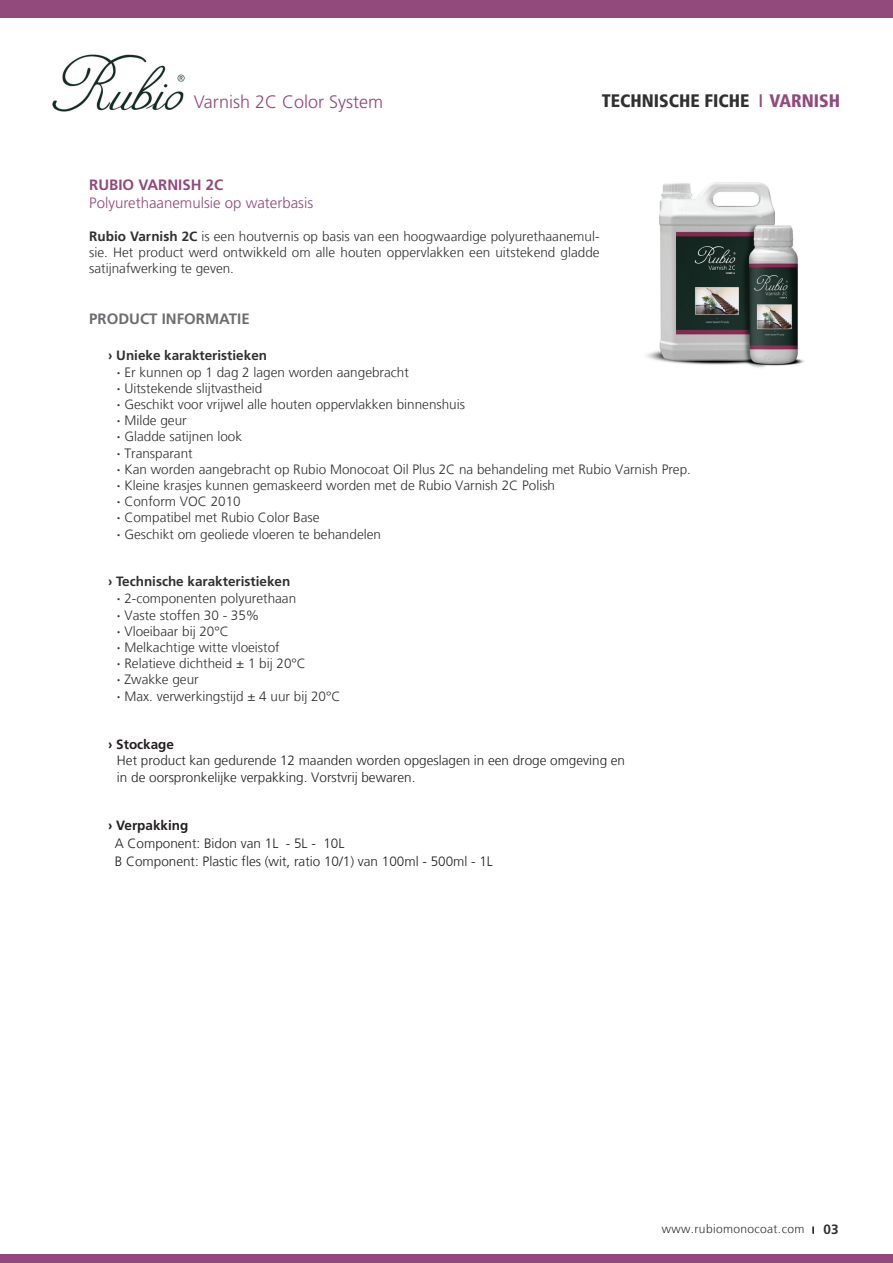
<style>
.page{position:relative;width:893px;height:1263px;background:#fff}
.page>*{position:absolute;margin:0;border:0;box-sizing:border-box;transform-origin:0 0}
.t1{font:900 condensed 18px "Frutiger 77";color:#312f30}
.t2{font:300 18px "Frutiger LT Std";color:#92497c}
.t3{font:300 15px "Frutiger LT Std";color:#92497c}
.t4{font:700 15px "Frutiger LT Std";color:#6c6d70}
.t5{font:700 15px "Frutiger LT Std";color:#92497c}
.t6{font:300 13.5px/16.2px "Frutiger LT";color:#312f30}
.t7{font:300 13.5px/16.2px "Frutiger LT";color:#231f20}
.t8{font:700 13.5px "Frutiger LT Std";color:#312f30}
.t9{font:700 13.5px "Frutiger LT Std";color:#231f20}
.t10{font:300 12px "Frutiger LT";letter-spacing:.03em;color:#312f30}
.s1{color:#92497c}
.s2{font-weight:700}
.s3{font-family:"Frutiger LT Std";font-weight:700}
.s4{font-family:"Frutiger 65";font-weight:700;font-size:9.15px}
.s5{font-family:"Frutiger LT Std";font-weight:700;font-size:13.5px}
</style>
<div class="page">
<div style="left:0;top:0;width:893px;height:18px;background:#92497c"></div>
<div style="left:0;top:1254px;width:893px;height:9px;background:#92497c"></div>
<img style="left:52px;top:54px;width:133px;height:58px">
<img style="left:646px;top:182px;width:159px;height:186px">
<h1 class="t2" style="left:194px;top:92px;width:191px">Varnish 2C Color System</h1>
<h1 class="t1" style="left:602px;top:89px;width:240px">TECHNISCHE FICHE <span class="s1">I VARNISH</span></h1>
<p class="t5" style="left:89px;top:176px;width:135px">RUBIO VARNISH 2C</p>
<p class="t3" style="left:89px;top:195px;width:225px">Polyurethaanemulsie op waterbasis</p>
<p class="t6" style="left:89px;top:228px;width:512px;text-align:justify"><span class="s2">Rubio Varnish 2C</span> is een houtvernis op basis van een hoogwaardige polyurethaanemul&shy;sie. Het product werd ontwikkeld om alle houten oppervlakken een uitstekend gladde satijnafwerking te geven.</p>
<p class="t4" style="left:89px;top:309px;width:162px">PRODUCT INFORMATIE</p>
<p class="t8" style="left:108px;top:347px;width:161px">› Unieke karakteristieken</p>
<p class="t6" style="left:117px;top:364px;width:575px"><span class="s3">∙</span> Er kunnen op 1 dag 2 lagen worden aangebracht<br><span class="s3">∙</span> Uitstekende slijtvastheid<br><span class="s3">∙</span> Geschikt voor vrijwel alle houten oppervlakken binnenshuis<br><span class="s3">∙</span> Milde geur<br><span class="s3">∙</span> Gladde satijnen look<br><span class="s3">∙</span> Transparant<br><span class="s3">∙</span> Kan worden aangebracht op Rubio Monocoat Oil Plus 2C na behandeling met Rubio Varnish Prep. <span class="s3">∙</span> Kleine krasjes kunnen gemaskeerd worden met de Rubio Varnish 2C Polish<br><span class="s3">∙</span> Conform VOC 2010<br><span class="s3">∙</span> Compatibel met Rubio Color Base<br><span class="s3">∙</span> Geschikt om geoliede vloeren te behandelen</p>
<p class="t8" style="left:108px;top:574px;width:184px">› Technische karakteristieken</p>
<p class="t6" style="left:117px;top:591px;width:225px"><span class="s3">∙</span> 2-componenten polyurethaan<br><span class="s3">∙</span> Vaste stoffen 30 - 35%<br><span class="s3">∙</span> Vloeibaar bij 20°C<br><span class="s3">∙</span> Melkachtige witte vloeistof<br><span class="s3">∙</span> Relatieve dichtheid ± 1 bij 20°C<br><span class="s3">∙</span> Zwakke geur<br><span class="s3">∙</span> Max. verwerkingstijd ± 4 uur bij 20°C</p>
<p class="t9" style="left:108px;top:737px;width:68px">› Stockage</p>
<p class="t7" style="left:117px;top:753px;width:510px">Het product kan gedurende 12 maanden worden opgeslagen in een droge omgeving en in de oorspronkelijke verpakking. Vorstvrij bewaren.</p>
<p class="t9" style="left:108px;top:818px;width:82px">› Verpakking</p>
<p class="t7" style="left:115px;top:835px;width:380px;line-height:18px">A Component: Bidon van 1L - 5L - 10L<br>B Component: Plastic fles (wit, ratio 10/1) van 100ml - 500ml - 1L</p>
<p class="t10" style="left:662px;top:1222px;width:178px">www.rubiomonocoat.com <span class="s4">I</span> <span class="s5">03</span></p>
</div>
